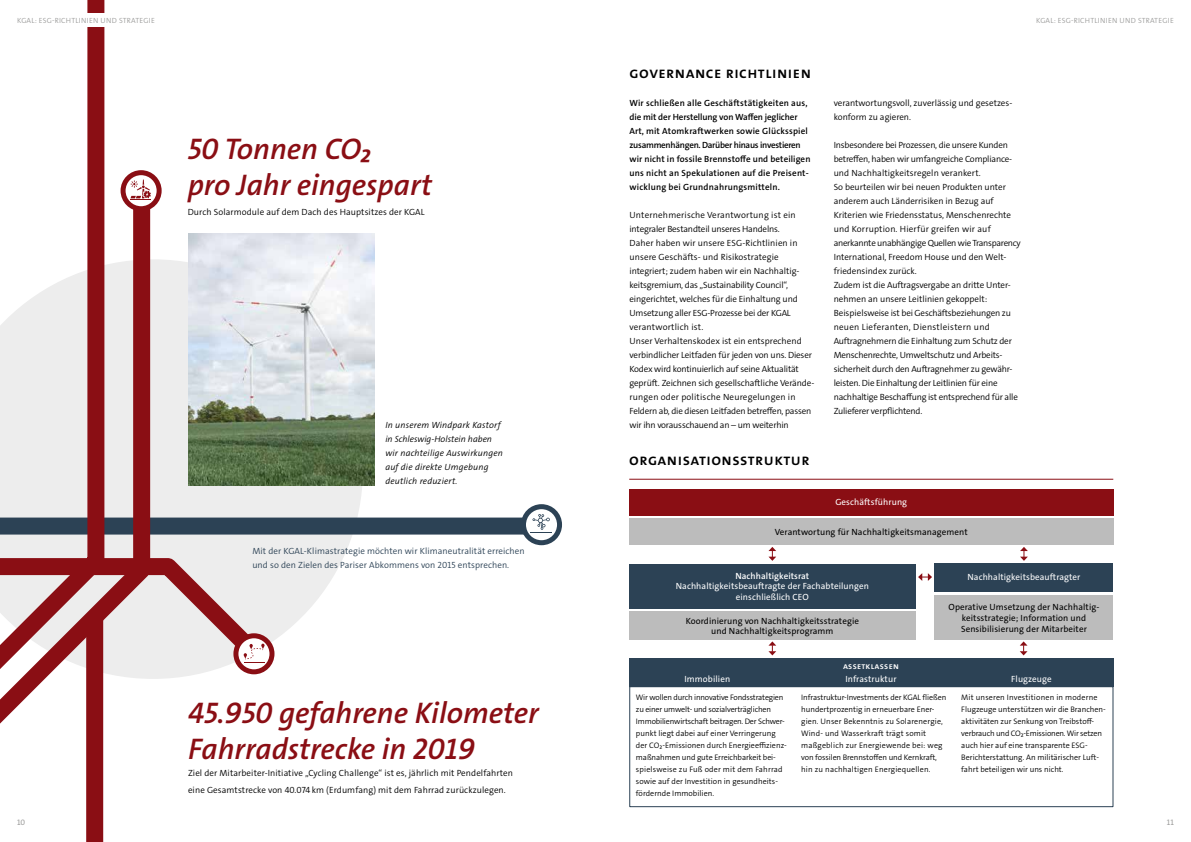
<style>
.page{position:relative;width:1191px;height:842px;background:#fff}
.page>*{position:absolute;margin:0;border:0;box-sizing:border-box;transform-origin:0 0}
.t1{font:italic 600 30px/36px "KGAL The Sans";color:#8a0e14}
.t2{font:600 16px "KGAL Head The Sans";letter-spacing:.03em;color:#000}
.t3{font:300 9px/14px "KGAL The Sans";letter-spacing:-.01em;color:#000}
.t4{font:600 9px/14px "KGAL The Sans";letter-spacing:.01em;color:#000}
.t5{font:9px/10.8px "KGAL The Sans";letter-spacing:.01em;color:#000;text-align:center}
.t6{font:300 9px/17px "KGAL The Sans";letter-spacing:.01em;color:#000}
.t7{font:9px/10.8px "KGAL The Sans";letter-spacing:.01em;color:#fff;text-align:center}
.t8{font:italic 300 9px/14px "KGAL The Sans";letter-spacing:.02em;color:#000}
.t9{font:300 9px/14px "KGAL The Sans";letter-spacing:.01em;color:#2c4255}
.t10{font:600 9px "KGAL The Sans";letter-spacing:.01em;color:#fff}
.t11{font:600 9px "KGAL Head The Sans";letter-spacing:.03em;color:#fff}
.t12{font:300 8px/12px "KGAL The Sans";color:#000}
.t13{font:8px "KGAL The Sans";color:#9d9d9c}
.t14{font:300 7.5px "KGAL The Sans";letter-spacing:.03em;color:#9d9d9c}
</style>
<div class="page">
<svg style="left:159px;top:259px;width:204px;height:376px;fill:#ededed"></svg>
<div style="left:0;top:518px;width:544px;height:17px;background:#2c4255"></div>
<svg style="left:87px;top:0;width:18px;height:178px;background:#901b20"></svg>
<svg style="left:0;top:178px;width:159px;height:664px"></svg>
<div style="left:86px;top:618px;width:17px;height:224px;background:#8a0e14"></div>
<div style="left:77px;top:13px;width:59px;height:14px;background:#fff"></div>
<svg style="left:523px;top:507px;width:36px;height:36px"></svg>
<div style="left:521px;top:504px;width:41px;height:41px;border:5px solid #2c4255;border-radius:50%"></div>
<svg style="left:530px;top:514px;width:22px;height:19px"></svg>
<svg style="left:0;top:550px;width:281px;height:130px;background:#d1acae"></svg>
<svg style="left:123px;top:173px;width:36px;height:36px"></svg>
<div style="left:121px;top:170px;width:41px;height:41px;border:5px solid #8a0e14;border-radius:50%"></div>
<svg style="left:130px;top:180px;width:21px;height:20px"></svg>
<div style="left:629px;top:489px;width:484px;height:26px;background:#8a0e14"></div>
<div style="left:629px;top:564px;width:286px;height:44px;background:#2c4255"></div>
<div style="left:629px;top:659px;width:484px;height:28px;background:#2c4255"></div>
<div style="left:934px;top:563px;width:179px;height:28px;background:#2c4255"></div>
<div style="left:629px;top:518px;width:484px;height:27px;background:#bcbcbc"></div>
<div style="left:629px;top:612px;width:286px;height:28px;background:#bcbcbc"></div>
<div style="left:934px;top:595px;width:179px;height:45px;background:#bcbcbc"></div>
<hr style="left:629px;top:479px;width:484px;height:1px;background:#8a0e14">
<svg style="left:768px;top:641px;width:8px;height:14px"></svg>
<svg style="left:1020px;top:641px;width:7px;height:14px"></svg>
<svg style="left:768px;top:547px;width:8px;height:14px"></svg>
<svg style="left:1020px;top:547px;width:7px;height:14px"></svg>
<svg style="left:918px;top:573px;width:14px;height:8px"></svg>
<img style="left:188px;top:234px;width:186px;height:252px">
<div style="left:629px;top:686px;width:484px;height:121px;border:1px solid #2c4255"></div>
<p class="t14" style="left:17px;top:15px;width:139px">KGAL: ESG-RICHTLINIEN UND STRATEGIE</p>
<p class="t14" style="left:1036px;top:15px;width:139px">KGAL: ESG-RICHTLINIEN UND STRATEGIE</p>
<h1 class="t1" style="left:188px;top:132px;width:246px">50 Tonnen CO₂<br>pro Jahr eingespart</h1>
<p class="t6" style="left:188px;top:204px;width:238px">Durch Solarmodule auf dem Dach des Hauptsitzes der KGAL</p>
<p class="t8" style="left:385px;top:418px;width:119px">In unserem Windpark Kastorf in Schleswig-Holstein haben wir nachteilige Auswirkungen auf die direkte Umgebung deutlich reduziert.</p>
<p class="t9" style="left:252px;top:544px;width:274px">Mit der KGAL-Klimastrategie möchten wir Klimaneutralität erreichen und so den Zielen des Pariser Abkommens von 2015 entsprechen.</p>
<h1 class="t1" style="left:188px;top:695px;width:352px">45.950 gefahrene Kilometer<br>Fahrradstrecke in 2019</h1>
<p class="t6" style="left:188px;top:765px;width:327px">Ziel der Mitarbeiter-Initiative „Cycling Challenge“ ist es, jährlich mit Pendelfahrten eine Gesamtstrecke von 40.074 km (Erdumfang) mit dem Fahrrad zurückzulegen.</p>
<h2 class="t2" style="left:629px;top:64px;width:183px">GOVERNANCE Richtlinien</h2>
<p class="t4" style="left:629px;top:96px;width:182px">Wir schließen alle Geschäftstätigkeiten aus, die mit der Herstellung von Waffen jeglicher Art, mit Atomkraftwerken sowie Glücksspiel zusammenhängen. Darüber hinaus investieren wir nicht in fossile Brennstoffe und beteiligen uns nicht an Spekulationen auf die Preisent&shy;wicklung bei Grundnahrungsmitteln.</p>
<p class="t3" style="left:629px;top:208px;width:186px">Unternehmerische Verantwortung ist ein integraler Bestandteil unseres Handelns.<br>Daher haben wir unsere ESG-Richtlinien in unsere Geschäfts- und Risikostrategie integriert; zudem haben wir ein Nachhaltig&shy;keitsgremium, das „Sustainability Council“, eingerichtet, welches für die Einhaltung und Umsetzung aller ESG-Prozesse bei der KGAL verantwortlich ist.<br>Unser Verhaltenskodex ist ein entsprechend verbindlicher Leitfaden für jeden von uns. Dieser Kodex wird kontinuierlich auf seine Aktualität geprüft. Zeichnen sich gesellschaftliche Verände&shy;rungen oder politische Neuregelungen in Feldern ab, die diesen Leitfaden betreffen, passen wir ihn vorausschauend an – um weiterhin</p>
<h2 class="t2" style="left:629px;top:451px;width:182px">Organisationsstruktur</h2>
<p class="t3" style="left:833px;top:96px;width:180px">verantwortungsvoll, zuverlässig und gesetzes&shy;konform zu agieren.</p>
<p class="t3" style="left:833px;top:138px;width:189px">Insbesondere bei Prozessen, die unsere Kunden betreffen, haben wir umfangreiche Compliance&shy;und Nachhaltigkeitsregeln verankert.<br>So beurteilen wir bei neuen Produkten unter anderem auch Länderrisiken in Bezug auf Kriterien wie Friedensstatus, Menschenrechte und Korruption. Hierfür greifen wir auf anerkannte unabhängige Quellen wie Transparency International, Freedom House und den Welt&shy;friedensindex zurück.<br>Zudem ist die Auftragsvergabe an dritte Unter&shy;nehmen an unsere Leitlinien gekoppelt:<br>Beispielsweise ist bei Geschäftsbeziehungen zu neuen Lieferanten, Dienstleistern und Auftragnehmern die Einhaltung zum Schutz der Menschenrechte, Umweltschutz und Arbeits&shy;sicherheit durch den Auftragnehmer zu gewähr&shy;leisten. Die Einhaltung der Leitlinien für eine nachhaltige Beschaffung ist entsprechend für alle Zulieferer verpflichtend.</p>
<p class="t7" style="left:835px;top:497px;width:73px">Geschäftsführung</p>
<p class="t5" style="left:775px;top:527px;width:194px">Verantwortung für Nachhaltigkeitsmanagement</p>
<p class="t10" style="left:735px;top:570px;width:75px">Nachhaltigkeitsrat</p>
<p class="t7" style="left:676px;top:581px;width:195px">Nachhaltigkeitsbeauftragte der Fachabteilungen einschließlich CEO</p>
<p class="t5" style="left:685px;top:615px;width:175px">Koordinierung von Nachhaltigkeitsstrategie und Nachhaltigkeitsprogramm</p>
<p class="t11" style="left:843px;top:661px;width:57px">Assetklassen</p>
<p class="t7" style="left:967px;top:572px;width:115px">Nachhaltigkeitsbeauftragter</p>
<p class="t5" style="left:948px;top:601px;width:151px">Operative Umsetzung der Nachhaltig&shy;keitsstrategie; Information und<br>Sensibilisierung der Mitarbeiter</p>
<p class="t7" style="left:684px;top:673px;width:47px">Immobilien</p>
<p class="t7" style="left:845px;top:673px;width:53px">Infrastruktur</p>
<p class="t7" style="left:1011px;top:673px;width:42px">Flugzeuge</p>
<p class="t12" style="left:801px;top:692px;width:147px">Infrastruktur-Investments der KGAL fließen hundertprozentig in erneuerbare Ener&shy;gien. Unser Bekenntnis zu Solarenergie, Wind- und Wasserkraft trägt somit maßgeblich zur Energiewende bei: weg von fossilen Brennstoffen und Kernkraft, hin zu nachhaltigen Energiequellen.</p>
<p class="t12" style="left:636px;top:692px;width:152px">Wir wollen durch innovative Fondsstrategien zu einer umwelt- und sozialverträglichen Immobilienwirtschaft beitragen. Der Schwer&shy;punkt liegt dabei auf einer Verringerung der CO₂-Emissionen durch Energieeffizienz&shy;maßnahmen und gute Erreichbarkeit bei&shy;spielsweise zu Fuß oder mit dem Fahrrad sowie auf der Investition in gesundheits&shy;fördernde Immobilien.</p>
<p class="t12" style="left:961px;top:692px;width:146px">Mit unseren Investitionen in moderne Flugzeuge unterstützen wir die Branchen&shy;aktivitäten zur Senkung von Treibstoff&shy;verbrauch und CO₂-Emissionen. Wir setzen auch hier auf eine transparente ESG-Berichterstattung. An militärischer Luft&shy;fahrt beteiligen wir uns nicht.</p>
<p class="t13" style="left:17px;top:817px;width:10px">10</p>
<p class="t13" style="left:1166px;top:817px;width:9px">11</p>
</div>
